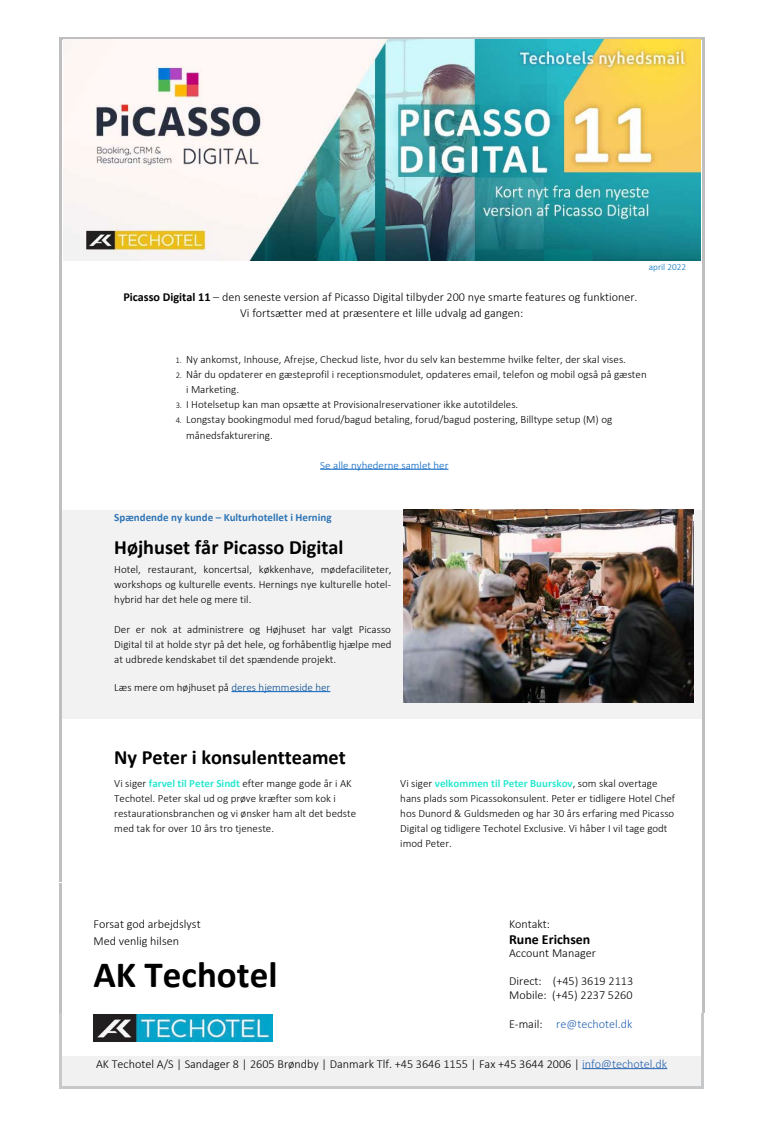
<style>
.page{position:relative;width:765px;height:1138px;background:#fff}
.page>*{position:absolute;margin:0;border:0;box-sizing:border-box;transform-origin:0 0}
.t1{font:700 37px "Calibri";color:#000}
.t2{font:700 20.25px "Calibri";color:#000}
.t3{font:700 13.88px "Calibri";color:#000}
.t4{font:300 12.12px/16.8px "Calibri";color:#000}
.t5{font:300 12.12px "Calibri";color:#2864b0}
.t6{font:300 11px/15px "Calibri";color:#000}
.t7{font:700 11px "Calibri";color:#2e75b6}
.t8{font:300 11px "Calibri";color:#0563c1}
.t9{font:300 9.25px "Calibri";color:#0070c0}
.s1{font-weight:700}
.s2{font-size:8.62px}
.s3{color:#044a91}
.s4{font-weight:700;color:#2ce8d2}
.s5{color:#000}
.s6{color:#2864b0}
</style>
<div class="page">
<div style="left:60px;top:509px;width:54px;height:210px;background:#f2f2f2"></div>
<div style="left:114px;top:509px;width:278px;height:210px;background:#f2f2f2"></div>
<div style="left:392px;top:509px;width:311px;height:210px;background:#f2f2f2"></div>
<hr style="left:702px;top:892px;width:2px;height:123px;background:#bfbfbf">
<hr style="left:59px;top:892px;width:3px;height:123px;background:#bfbfbf">
<svg style="left:702px;top:881px;width:2px;height:11px"></svg>
<svg style="left:59px;top:883px;width:3px;height:9px"></svg>
<hr style="left:702px;top:775px;width:2px;height:106px;background:#bfbfbf">
<hr style="left:59px;top:775px;width:3px;height:107px;background:#bfbfbf">
<hr style="left:702px;top:719px;width:2px;height:56px;background:#bfbfbf">
<hr style="left:59px;top:719px;width:3px;height:56px;background:#bfbfbf">
<hr style="left:702px;top:509px;width:2px;height:210px;background:#bfbfbf">
<hr style="left:59px;top:509px;width:3px;height:210px;background:#bfbfbf">
<hr style="left:59px;top:352px;width:3px;height:157px;background:#bfbfbf">
<hr style="left:702px;top:352px;width:2px;height:157px;background:#bfbfbf">
<hr style="left:59px;top:261px;width:3px;height:91px;background:#bfbfbf">
<hr style="left:702px;top:261px;width:2px;height:91px;background:#bfbfbf">
<hr style="left:59px;top:37px;width:645px;height:2px;background:#bfbfbf">
<hr style="left:59px;top:37px;width:3px;height:224px;background:#bfbfbf">
<hr style="left:702px;top:37px;width:2px;height:224px;background:#bfbfbf">
<img style="left:64px;top:39px;width:636px;height:222px">
<hr style="left:320px;top:469px;width:128px;height:1px;background:#0563c1">
<hr style="left:231px;top:691px;width:99px;height:1px;background:#0563c1">
<img style="left:403px;top:509px;width:290px;height:193px">
<div style="left:60px;top:1055px;width:643px;height:32px;background:#f1f1f2"></div>
<hr style="left:59px;top:1086px;width:645px;height:2px;background:#c6c8ca">
<hr style="left:59px;top:1055px;width:3px;height:33px;background:#c6c8ca">
<hr style="left:702px;top:1013px;width:2px;height:75px;background:#c6c8ca">
<hr style="left:59px;top:1013px;width:3px;height:42px;background:#c6c8ca">
<img style="left:93px;top:1014px;width:180px;height:27px">
<hr style="left:582px;top:1068px;width:85px;height:1px;background:#2864b0">
<p class="t9" style="left:649px;top:261px;width:39px">april 2022</p>
<p class="t4" style="left:123px;top:288px;width:516px;text-align:center"><span class="s1">Picasso Digital 11</span> – den seneste version af Picasso Digital tilbyder 200 nye smarte features og funktioner.<br>Vi fortsætter med at præsentere et lille udvalg ad gangen:</p>
<p class="t6" style="left:176px;top:352px;width:452px"><span class="s2">1.</span> Ny ankomst, Inhouse, Afrejse, Checkud liste, hvor du selv kan bestemme hvilke felter, der skal vises.</p>
<p class="t6" style="left:186px;top:367px;width:462px;text-indent:-10px"><span class="s2">2.</span> Når du opdaterer en gæsteprofil i receptionsmodulet, opdateres email, telefon og mobil også på gæsten i Marketing.</p>
<p class="t6" style="left:176px;top:397px;width:344px"><span class="s2">3.</span> I Hotelsetup kan man opsætte at Provisionalreservationer ikke autotildeles.</p>
<p class="t6" style="left:186px;top:412px;width:428px;text-indent:-10px"><span class="s2">4.</span> Longstay bookingmodul med forud/bagud betaling, forud/bagud postering, Billtype setup (M) og månedsfakturering.</p>
<p class="t8" style="left:320px;top:458px;width:130px">Se alle nyhederne samlet her</p>
<p class="t7" style="left:114px;top:509px;width:219px">Spændende ny kunde – Kulturhotellet i Herning</p>
<h2 class="t2" style="left:114px;top:533px;width:231px">Højhuset får Picasso Digital</h2>
<p class="t6" style="left:114px;top:561px;width:279px;text-align:justify">Hotel, restaurant, koncertsal, køkkenhave, mødefaciliteter, workshops og kulturelle events. Hernings nye kulturelle hotel&shy;hybrid har det hele og mere til.</p>
<p class="t6" style="left:114px;top:622px;width:279px;text-align:justify">Der er nok at administrere og Højhuset har valgt Picasso Digital til at holde styr på det hele, og forhåbentlig hjælpe med at udbrede kendskabet til det spændende projekt.</p>
<p class="t6" style="left:114px;top:679px;width:218px">Læs mere om højhuset på <span class="s3">deres hjemmeside her</span></p>
<h2 class="t2" style="left:114px;top:743px;width:233px">Ny Peter i konsulentteamet</h2>
<p class="t6" style="left:114px;top:775px;width:243px">Vi siger <span class="s4">farvel til Peter Sindt</span> efter mange gode år i AK Techotel. Peter skal ud og prøve kræfter som kok i restaurationsbranchen og vi ønsker ham alt det bedste med tak for over 10 års tro tjeneste.</p>
<p class="t6" style="left:400px;top:775px;width:276px">Vi siger <span class="s4">velkommen til Peter Buurskov</span>, som skal overtage hans plads som Picassokonsulent. Peter er tidligere Hotel Chef hos Dunord &amp; Guldsmeden og har 30 års erfaring med Picasso Digital og tidligere Techotel Exclusive. Vi håber I vil tage godt imod Peter.</p>
<p class="t4" style="left:93px;top:915px;width:109px">Forsat god arbejdslyst<br>Med venlig hilsen</p>
<h1 class="t1" style="left:93px;top:948px;width:185px">AK Techotel</h1>
<p class="t4" style="left:509px;top:915px;width:43px">Kontakt:</p>
<p class="t3" style="left:509px;top:929px;width:83px">Rune Erichsen</p>
<p class="t4" style="left:509px;top:944px;width:88px">Account Manager</p>
<p class="t4" style="left:509px;top:974px;width:126px;line-height:13.9px">Direct: (+45) 3619 2113<br>Mobile: (+45) 2237 5260</p>
<p class="t5" style="left:509px;top:1016px;width:125px"><span class="s5">E-mail:</span> re@techotel.dk</p>
<p class="t4" style="left:96px;top:1055px;width:573px">AK Techotel A/S | Sandager 8 | 2605 Brøndby | Danmark Tlf. +45 3646 1155 | Fax +45 3644 2006 | <span class="s6">info@techotel.dk</span></p>
</div>
